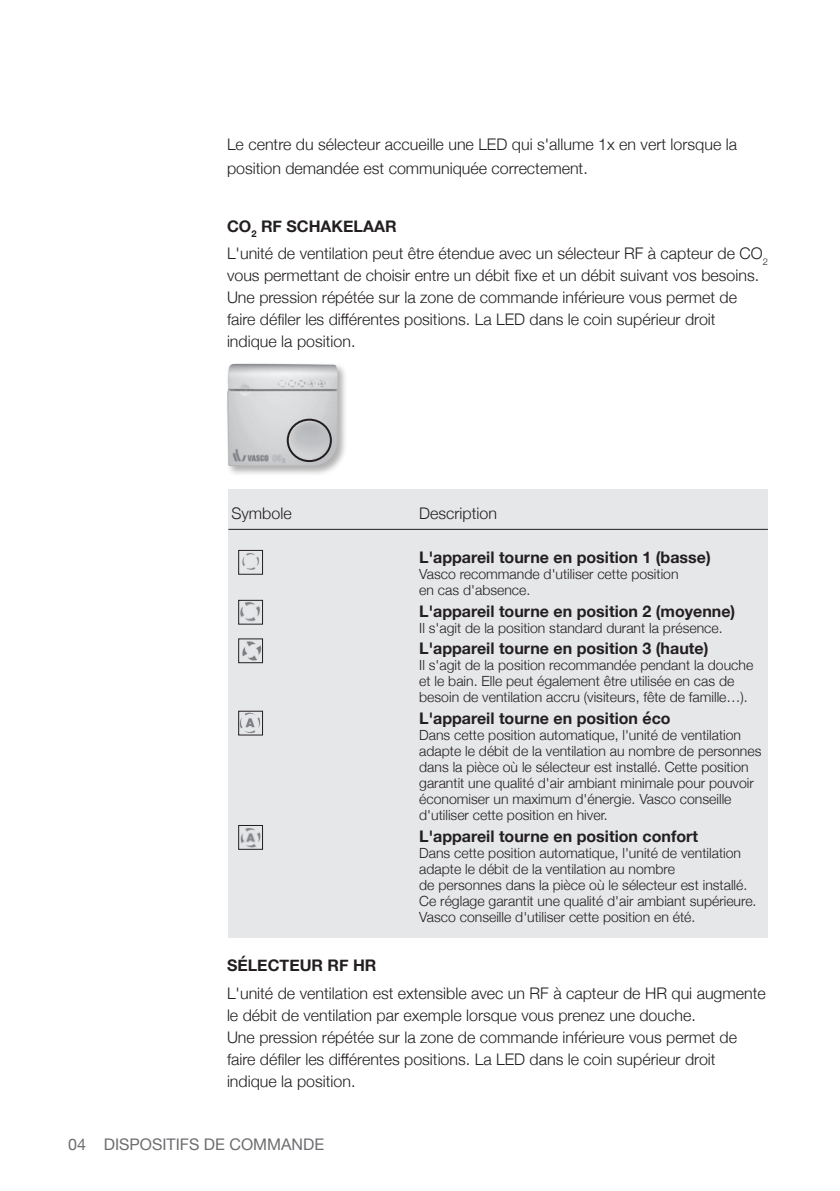
<style>
.page{position:relative;width:840px;height:1191px;background:#fff}
.page>*{position:absolute;margin:0;border:0;box-sizing:border-box;transform-origin:0 0}
.t1{font:300 16px/22px "Helvetica Neue";color:#231f20}
.t2{font:700 16px "Helvetica Neue";color:#231f20}
.t3{font:16px "Helvetica Neue";color:#6c6d70}
.t4{font:300 14px/16px "Helvetica Neue";color:#231f20}
</style>
<div class="page">
<div style="left:228px;top:489px;width:539px;height:448px;background:#e6e7e9"></div>
<hr style="left:228px;top:529px;width:539px;height:1px;background:#231f20">
<div style="left:225px;top:361px;width:122px;height:115px;background:#231f20;opacity:.35"></div>
<img style="left:226px;top:364px;width:111px;height:102px">
<div style="left:286px;top:419px;width:46px;height:43px;border:2px solid #231f20;border-radius:50%"></div>
<img style="left:240px;top:602px;width:20px;height:20px">
<div style="left:238px;top:600px;width:25px;height:24px;border:1px solid #231f20"></div>
<img style="left:242px;top:641px;width:19px;height:20px">
<div style="left:238px;top:638px;width:25px;height:25px;border:1px solid #231f20"></div>
<img style="left:240px;top:713px;width:20px;height:20px">
<div style="left:238px;top:711px;width:25px;height:24px;border:1px solid #231f20"></div>
<img style="left:240px;top:828px;width:21px;height:19px">
<div style="left:238px;top:825px;width:25px;height:24px;border:1px solid #231f20"></div>
<img style="left:242px;top:553px;width:17px;height:17px">
<div style="left:238px;top:550px;width:25px;height:24px;border:1px solid #231f20"></div>
<p class="t1" style="left:227px;top:131px;width:511px;line-height:24px">Le centre du sélecteur accueille une LED qui s'allume 1x en vert lorsque la position demandée est communiquée correctement.</p>
<p class="t2" style="left:227px;top:213px;width:171px">CO<sub>2</sub> RF SCHAKELAAR</p>
<p class="t1" style="left:227px;top:241px;width:542px">L'unité de ventilation peut être étendue avec un sélecteur RF à capteur de CO<sub>2 </sub>vous permettant de choisir entre un débit fixe et un débit suivant vos besoins.<br>Une pression répétée sur la zone de commande inférieure vous permet de faire défiler les différentes positions. La LED dans le coin supérieur droit indique la position.</p>
<p class="t1" style="left:231px;top:501px;width:62px">Symbole</p>
<p class="t1" style="left:419px;top:501px;width:79px">Description</p>
<p class="t2" style="left:419px;top:545px;width:293px">L'appareil tourne en position 1 (basse)</p>
<p class="t4" style="left:419px;top:565px;width:261px">Vasco recommande d'utiliser cette position en cas d'absence.</p>
<p class="t2" style="left:419px;top:598px;width:317px">L'appareil tourne en position 2 (moyenne)</p>
<p class="t4" style="left:419px;top:618px;width:305px">Il s'agit de la position standard durant la présence.</p>
<p class="t2" style="left:419px;top:636px;width:290px">L'appareil tourne en position 3 (haute)</p>
<p class="t4" style="left:419px;top:656px;width:335px">Il s'agit de la position recommandée pendant la douche et le bain. Elle peut également être utilisée en cas de besoin de ventilation accru (visiteurs, fête de famille…).</p>
<p class="t2" style="left:419px;top:706px;width:253px">L'appareil tourne en position éco</p>
<p class="t4" style="left:419px;top:726px;width:343px">Dans cette position automatique, l'unité de ventilation adapte le débit de la ventilation au nombre de personnes dans la pièce où le sélecteur est installé. Cette position garantit une qualité d'air ambiant minimale pour pouvoir économiser un maximum d'énergie. Vasco conseille d'utiliser cette position en hiver.</p>
<p class="t2" style="left:419px;top:823px;width:280px">L'appareil tourne en position confort</p>
<p class="t4" style="left:419px;top:843px;width:338px">Dans cette position automatique, l'unité de ventilation adapte le débit de la ventilation au nombre<br>de personnes dans la pièce où le sélecteur est installé.<br>Ce réglage garantit une qualité d'air ambiant supérieure.<br>Vasco conseille d'utiliser cette position en été.</p>
<p class="t2" style="left:227px;top:953px;width:151px">SÉLECTEUR RF HR</p>
<p class="t1" style="left:227px;top:981px;width:540px">L'unité de ventilation est extensible avec un RF à capteur de HR qui augmente le débit de ventilation par exemple lorsque vous prenez une douche.<br>Une pression répétée sur la zone de commande inférieure vous permet de faire défiler les différentes positions. La LED dans le coin supérieur droit indique la position.</p>
<p class="t3" style="left:68px;top:1132px;width:257px">04 DISPOSITIFS DE COMMANDE</p>
</div>
